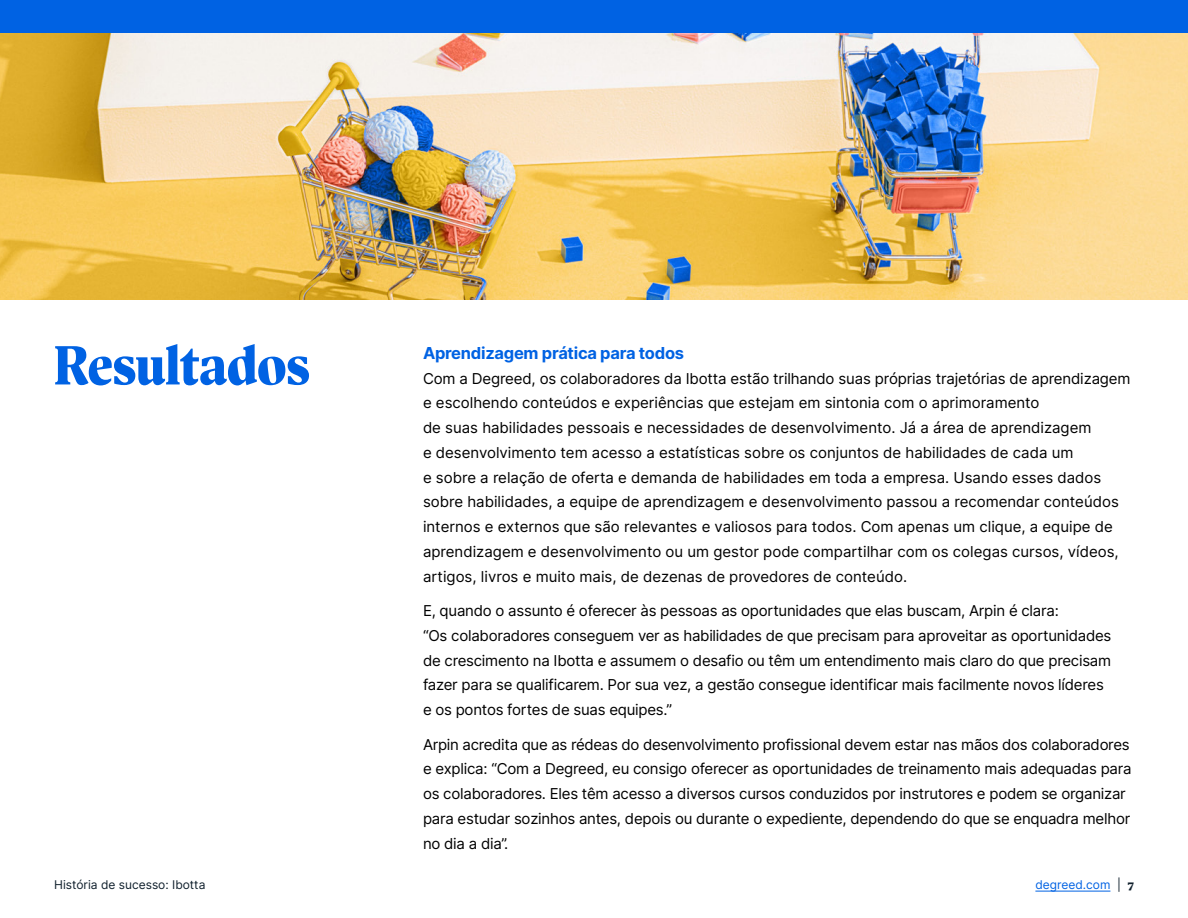
<style>
.page{position:relative;width:1188px;height:918px;background:#fff}
.page>*{position:absolute;margin:0;border:0;box-sizing:border-box;transform-origin:0 0}
.t1{font:800 55.5px "Antonia H1";letter-spacing:-.005em;color:#0062e3}
.Body{font:700 16.5px "Inter";letter-spacing:-.015em;color:#0062e3}
.Body-2{font:15px/24.8px "Inter";letter-spacing:-.015em;color:#000}
.t2{font:12px "Inter";color:#0f1f2c}
.t3{font:12px "Inter";color:#0062e3}
.s1{color:#0f1f2c}
.s2{font-family:"Antonia H3";font-weight:800;color:#0f1f2c}
</style>
<div class="page">
<div style="left:0;top:0;width:1188px;height:231px;background:#0062e3"></div>
<img style="left:0;top:33px;width:1188px;height:266px">
<hr style="left:1035px;top:891px;width:75px;height:1px;background:#0062e3">
<p class="t1" style="left:54px;top:333px;width:257px">Resultados</p>
<p class="Body" style="left:423px;top:341px;width:263px">Aprendizagem prática para todos</p>
<p class="Body-2" style="left:423px;top:365px;width:709px">Com a Degreed, os colaboradores da Ibotta estão trilhando suas próprias trajetórias de aprendizagem e escolhendo conteúdos e experiências que estejam em sintonia com o aprimoramento<br>de suas habilidades pessoais e necessidades de desenvolvimento. Já a área de aprendizagem<br>e desenvolvimento tem acesso a estatísticas sobre os conjuntos de habilidades de cada um<br>e sobre a relação de oferta e demanda de habilidades em toda a empresa. Usando esses dados sobre habilidades, a equipe de aprendizagem e desenvolvimento passou a recomendar conteúdos internos e externos que são relevantes e valiosos para todos. Com apenas um clique, a equipe de aprendizagem e desenvolvimento ou um gestor pode compartilhar com os colegas cursos, vídeos, artigos, livros e muito mais, de dezenas de provedores de conteúdo.</p>
<p class="Body-2" style="left:423px;top:598px;width:690px">E, quando o assunto é oferecer às pessoas as oportunidades que elas buscam, Arpin é clara:<br>“Os colaboradores conseguem ver as habilidades de que precisam para aproveitar as oportunidades de crescimento na Ibotta e assumem o desafio ou têm um entendimento mais claro do que precisam fazer para se qualificarem. Por sua vez, a gestão consegue identificar mais facilmente novos líderes e os pontos fortes de suas equipes.”</p>
<p class="Body-2" style="left:423px;top:731px;width:710px">Arpin acredita que as rédeas do desenvolvimento profissional devem estar nas mãos dos colaboradores e explica: “Com a Degreed, eu consigo oferecer as oportunidades de treinamento mais adequadas para os colaboradores. Eles têm acesso a diversos cursos conduzidos por instrutores e podem se organizar para estudar sozinhos antes, depois ou durante o expediente, dependendo do que se enquadra melhor no dia a dia”.</p>
<p class="t2" style="left:54px;top:876px;width:153px">História de sucesso: Ibotta</p>
<p class="t3" style="left:1035px;top:876px;width:100px">degreed.com <span class="s1">|</span> <span class="s2">7</span></p>
</div>
